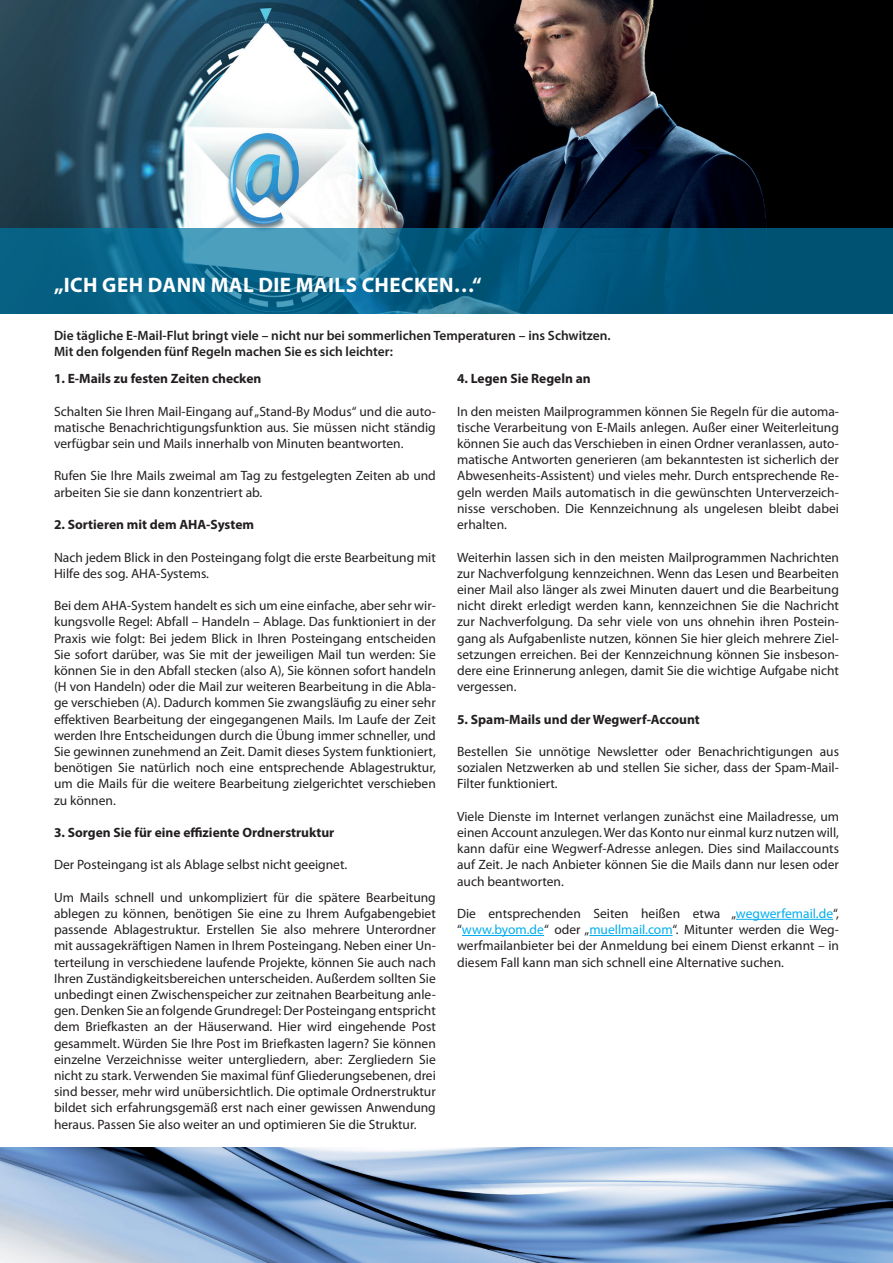
<style>
.page{position:relative;width:893px;height:1263px;background:#fff}
.page>*{position:absolute;margin:0;border:0;box-sizing:border-box;transform-origin:0 0}
.t1{font:700 21px "Myriad Pro";letter-spacing:.02em;color:#fff}
.t2{font:13.5px/16.2px "Myriad Pro";color:#231f20;text-align:justify}
.t3{font:700 13.5px "Myriad Pro";color:#231f20}
.t4{font:600 13.5px/16.2px "Myriad Pro";color:#231f20}
.s1{color:#00aeef}
</style>
<div class="page">
<img style="left:0;top:0;width:893px;height:229px">
<svg style="left:0;top:229px;width:893px;height:85px;background:#0c6387"></svg>
<hr style="left:736px;top:919px;width:97px;height:1px;background:#00aeef">
<hr style="left:462px;top:935px;width:82px;height:1px;background:#00aeef">
<hr style="left:589px;top:935px;width:84px;height:1px;background:#00aeef">
<img style="left:0;top:1147px;width:892px;height:116px">
<h1 class="t1" style="left:54px;top:271px;width:429px">„ICH GEH DANN MAL DIE MAILS CHECKEN…“</h1>
<p class="t4" style="left:54px;top:327px;width:558px">Die tägliche E-Mail-Flut bringt viele – nicht nur bei sommerlichen Temperaturen – ins Schwitzen.<br>Mit den folgenden fünf Regeln machen Sie es sich leichter:</p>
<p class="t3" style="left:54px;top:370px;width:209px">1. E-Mails zu festen Zeiten checken</p>
<p class="t2" style="left:54px;top:403px;width:383px">Schalten Sie Ihren Mail-Eingang auf „Stand-By Modus“ und die auto&shy;matische Benachrichtigungsfunktion aus. Sie müssen nicht ständig verfügbar sein und Mails innerhalb von Minuten beantworten.</p>
<p class="t2" style="left:54px;top:468px;width:383px">Rufen Sie Ihre Mails zweimal am Tag zu festgelegten Zeiten ab und arbeiten Sie sie dann konzentriert ab.</p>
<p class="t3" style="left:54px;top:516px;width:202px">2. Sortieren mit dem AHA-System</p>
<p class="t2" style="left:54px;top:549px;width:383px">Nach jedem Blick in den Posteingang folgt die erste Bearbeitung mit<br>Hilfe des sog. AHA-Systems.</p>
<p class="t2" style="left:54px;top:597px;width:383px">Bei dem AHA-System handelt es sich um eine einfache, aber sehr wir&shy;kungsvolle Regel: Abfall – Handeln – Ablage. Das funktioniert in der Praxis wie folgt: Bei jedem Blick in Ihren Posteingang entscheiden Sie sofort darüber, was Sie mit der jeweiligen Mail tun werden: Sie können Sie in den Abfall stecken (also A), Sie können sofort handeln (H von Handeln) oder die Mail zur weiteren Bearbeitung in die Abla&shy;ge verschieben (A). Dadurch kommen Sie zwangsläufig zu einer sehr effektiven Bearbeitung der eingegangenen Mails. Im Laufe der Zeit werden Ihre Entscheidungen durch die Übung immer schneller, und Sie gewinnen zunehmend an Zeit. Damit dieses System funktioniert, benötigen Sie natürlich noch eine entsprechende Ablagestruktur, um die Mails für die weitere Bearbeitung zielgerichtet verschieben zu können.</p>
<p class="t3" style="left:54px;top:823px;width:282px">3. Sorgen Sie für eine effiziente Ordnerstruktur</p>
<p class="t2" style="left:54px;top:856px;width:295px">Der Posteingang ist als Ablage selbst nicht geeignet.</p>
<p class="t2" style="left:54px;top:889px;width:383px">Um Mails schnell und unkompliziert für die spätere Bearbeitung ablegen zu können, benötigen Sie eine zu Ihrem Aufgabengebiet passende Ablagestruktur. Erstellen Sie also mehrere Unterordner mit aussagekräftigen Namen in Ihrem Posteingang. Neben einer Un&shy;terteilung in verschiedene laufende Projekte, können Sie auch nach Ihren Zuständigkeitsbereichen unterscheiden. Außerdem sollten Sie unbedingt einen Zwischenspeicher zur zeitnahen Bearbeitung anle&shy;gen. Denken Sie an folgende Grundregel: Der Posteingang entspricht dem Briefkasten an der Häuserwand. Hier wird eingehende Post gesammelt. Würden Sie Ihre Post im Briefkasten lagern? Sie können einzelne Verzeichnisse weiter untergliedern, aber: Zergliedern Sie nicht zu stark. Verwenden Sie maximal fünf Gliederungsebenen, drei sind besser, mehr wird unübersichtlich. Die optimale Ordnerstruktur bildet sich erfahrungsgemäß erst nach einer gewissen Anwendung heraus. Passen Sie also weiter an und optimieren Sie die Struktur.</p>
<p class="t3" style="left:457px;top:370px;width:135px">4. Legen Sie Regeln an</p>
<p class="t2" style="left:457px;top:403px;width:383px">In den meisten Mailprogrammen können Sie Regeln für die automa&shy;tische Verarbeitung von E-Mails anlegen. Außer einer Weiterleitung können Sie auch das Verschieben in einen Ordner veranlassen, auto&shy;matische Antworten generieren (am bekanntesten ist sicherlich der Abwesenheits-Assistent) und vieles mehr. Durch entsprechende Re&shy;geln werden Mails automatisch in die gewünschten Unterverzeich&shy;nisse verschoben. Die Kennzeichnung als ungelesen bleibt dabei erhalten.</p>
<p class="t2" style="left:457px;top:549px;width:383px">Weiterhin lassen sich in den meisten Mailprogrammen Nachrichten zur Nachverfolgung kennzeichnen. Wenn das Lesen und Bearbeiten einer Mail also länger als zwei Minuten dauert und die Bearbeitung nicht direkt erledigt werden kann, kennzeichnen Sie die Nachricht zur Nachverfolgung. Da sehr viele von uns ohnehin ihren Postein&shy;gang als Aufgabenliste nutzen, können Sie hier gleich mehrere Ziel&shy;setzungen erreichen. Bei der Kennzeichnung können Sie insbeson&shy;dere eine Erinnerung anlegen, damit Sie die wichtige Aufgabe nicht vergessen.</p>
<p class="t3" style="left:457px;top:710px;width:244px">5. Spam-Mails und der Wegwerf-Account</p>
<p class="t2" style="left:457px;top:743px;width:383px">Bestellen Sie unnötige Newsletter oder Benachrichtigungen aus sozialen Netzwerken ab und stellen Sie sicher, dass der Spam-Mail-Filter funktioniert.</p>
<p class="t2" style="left:457px;top:808px;width:383px">Viele Dienste im Internet verlangen zunächst eine Mailadresse, um einen Account anzulegen. Wer das Konto nur einmal kurz nutzen will, kann dafür eine Wegwerf-Adresse anlegen. Dies sind Mailaccounts auf Zeit. Je nach Anbieter können Sie die Mails dann nur lesen oder auch beantworten.</p>
<p class="t2" style="left:457px;top:905px;width:383px">Die entsprechenden Seiten heißen etwa „<span class="s1">wegwerfemail.de</span>“, “<span class="s1">www.byom.de</span>“ oder „<span class="s1">muellmail.com</span>“. Mitunter werden die Weg&shy;werfmailanbieter bei der Anmeldung bei einem Dienst erkannt – in diesem Fall kann man sich schnell eine Alternative suchen.</p>
</div>
